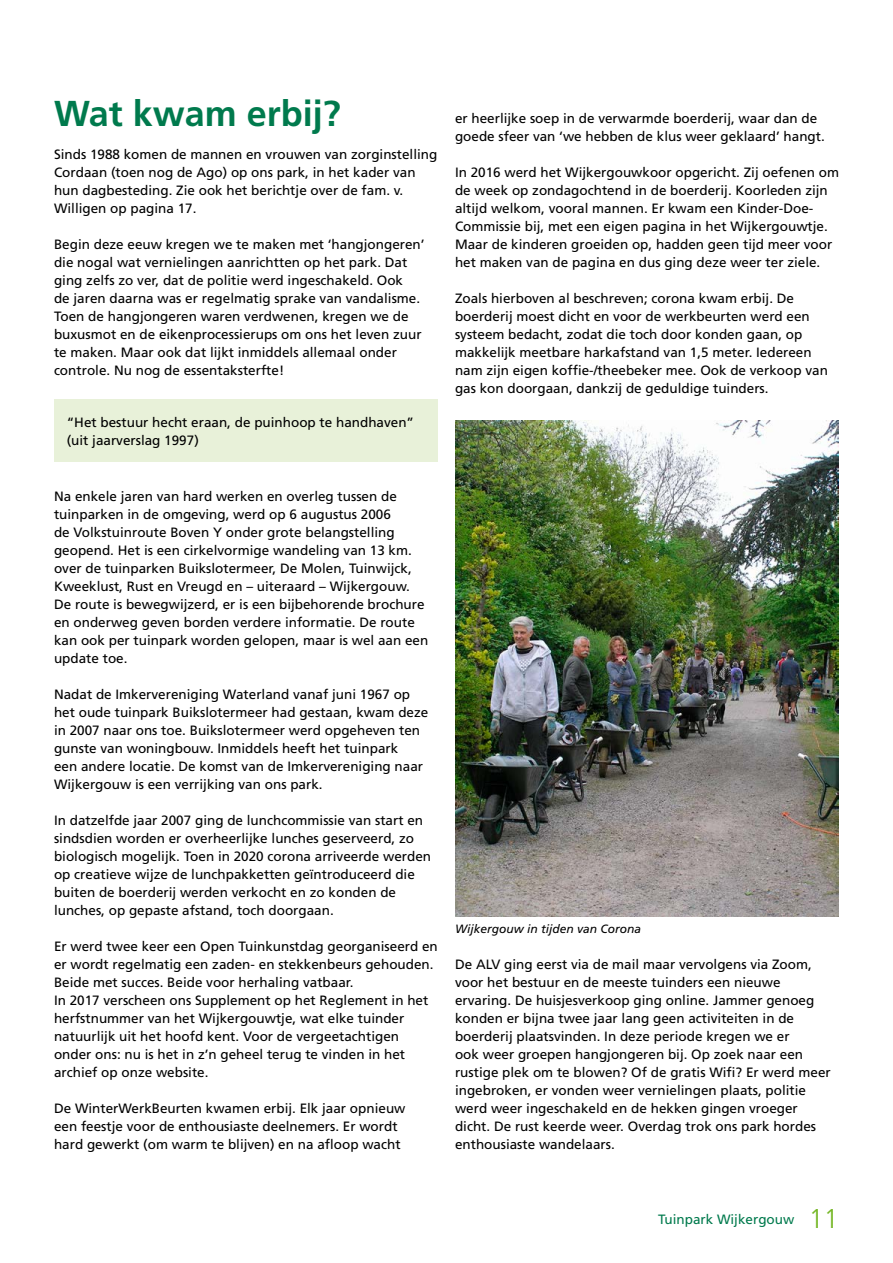
<style>
.page{position:relative;width:893px;height:1263px;background:#fff}
.page>*{position:absolute;margin:0;border:0;box-sizing:border-box;transform-origin:0 0}
.t1{font:700 36px "Frutiger";color:#007a4d}
.t2{font:13.5px/18px "Frutiger";color:#000}
.t3{font:13.5px "Frutiger";color:#007a4d}
.t4{font:italic 12px "Frutiger";color:#000}
.s1{font-weight:300;font-size:27px;color:#75b726}
</style>
<div class="page">
<div style="left:54px;top:399px;width:384px;height:63px;background:#e8f1d9"></div>
<img style="left:455px;top:421px;width:384px;height:496px">
<h1 class="t1" style="left:54px;top:92px;width:288px">Wat kwam erbij?</h1>
<p class="t2" style="left:54px;top:145px;width:385px">Sinds 1988 komen de mannen en vrouwen van zorginstelling Cordaan (toen nog de Ago) op ons park, in het kader van hun dagbesteding. Zie ook het berichtje over de fam. v.<br>Willigen op pagina 17.</p>
<p class="t2" style="left:54px;top:235px;width:372px">Begin deze eeuw kregen we te maken met ‘hangjongeren’ die nogal wat vernielingen aanrichtten op het park. Dat ging zelfs zo ver, dat de politie werd ingeschakeld. Ook<br>de jaren daarna was er regelmatig sprake van vandalisme.<br>Toen de hangjongeren waren verdwenen, kregen we de buxusmot en de eikenprocessierups om ons het leven zuur te maken. Maar ook dat lijkt inmiddels allemaal onder controle. Nu nog de essentaksterfte!</p>
<p class="t2" style="left:67px;top:413px;width:349px">“Het bestuur hecht eraan, de puinhoop te handhaven” (uit jaarverslag 1997)</p>
<p class="t2" style="left:54px;top:487px;width:376px">Na enkele jaren van hard werken en overleg tussen de tuinparken in de omgeving, werd op 6 augustus 2006<br>de Volkstuinroute Boven Y onder grote belangstelling geopend. Het is een cirkelvormige wandeling van 13 km. over de tuinparken Buikslotermeer, De Molen, Tuinwijck, Kweeklust, Rust en Vreugd en – uiteraard – Wijkergouw.<br>De route is bewegwijzerd, er is een bijbehorende brochure en onderweg geven borden verdere informatie. De route kan ook per tuinpark worden gelopen, maar is wel aan een update toe.</p>
<p class="t2" style="left:54px;top:685px;width:376px">Nadat de Imkervereniging Waterland vanaf juni 1967 op het oude tuinpark Buikslotermeer had gestaan, kwam deze in 2007 naar ons toe. Buikslotermeer werd opgeheven ten gunste van woningbouw. Inmiddels heeft het tuinpark<br>een andere locatie. De komst van de Imkervereniging naar Wijkergouw is een verrijking van ons park.</p>
<p class="t2" style="left:54px;top:811px;width:379px">In datzelfde jaar 2007 ging de lunchcommissie van start en sindsdien worden er overheerlijke lunches geserveerd, zo biologisch mogelijk. Toen in 2020 corona arriveerde werden op creatieve wijze de lunchpakketten geïntroduceerd die buiten de boerderij werden verkocht en zo konden de lunches, op gepaste afstand, toch doorgaan.</p>
<p class="t2" style="left:54px;top:937px;width:385px">Er werd twee keer een Open Tuinkunstdag georganiseerd en er wordt regelmatig een zaden- en stekkenbeurs gehouden.<br>Beide met succes. Beide voor herhaling vatbaar.<br>In 2017 verscheen ons Supplement op het Reglement in het herfstnummer van het Wijkergouwtje, wat elke tuinder natuurlijk uit het hoofd kent. Voor de vergeetachtigen onder ons: nu is het in z’n geheel terug te vinden in het archief op onze website.</p>
<p class="t2" style="left:54px;top:1099px;width:353px">De WinterWerkBeurten kwamen erbij. Elk jaar opnieuw een feestje voor de enthousiaste deelnemers. Er wordt hard gewerkt (om warm te blijven) en na afloop wacht</p>
<p class="t2" style="left:455px;top:109px;width:371px">er heerlijke soep in de verwarmde boerderij, waar dan de goede sfeer van ‘we hebben de klus weer geklaard’ hangt.</p>
<p class="t2" style="left:455px;top:163px;width:385px">In 2016 werd het Wijkergouwkoor opgericht. Zij oefenen om de week op zondagochtend in de boerderij. Koorleden zijn altijd welkom, vooral mannen. Er kwam een Kinder-Doe-Commissie bij, met een eigen pagina in het Wijkergouwtje.<br>Maar de kinderen groeiden op, hadden geen tijd meer voor het maken van de pagina en dus ging deze weer ter ziele.</p>
<p class="t2" style="left:455px;top:289px;width:374px">Zoals hierboven al beschreven; corona kwam erbij. De boerderij moest dicht en voor de werkbeurten werd een systeem bedacht, zodat die toch door konden gaan, op makkelijk meetbare harkafstand van 1,5 meter. Iedereen nam zijn eigen koffie-/theebeker mee. Ook de verkoop van gas kon doorgaan, dankzij de geduldige tuinders.</p>
<p class="t4" style="left:455px;top:922px;width:188px">Wijkergouw in tijden van Corona</p>
<p class="t2" style="left:455px;top:955px;width:377px">De ALV ging eerst via de mail maar vervolgens via Zoom, voor het bestuur en de meeste tuinders een nieuwe ervaring. De huisjesverkoop ging online. Jammer genoeg konden er bijna twee jaar lang geen activiteiten in de boerderij plaatsvinden. In deze periode kregen we er<br>ook weer groepen hangjongeren bij. Op zoek naar een rustige plek om te blowen? Of de gratis Wifi? Er werd meer ingebroken, er vonden weer vernielingen plaats, politie werd weer ingeschakeld en de hekken gingen vroeger dicht. De rust keerde weer. Overdag trok ons park hordes enthousiaste wandelaars.</p>
<p class="t3" style="left:658px;top:1211px;width:182px">Tuinpark Wijkergouw <span class="s1">11</span></p>
</div>
